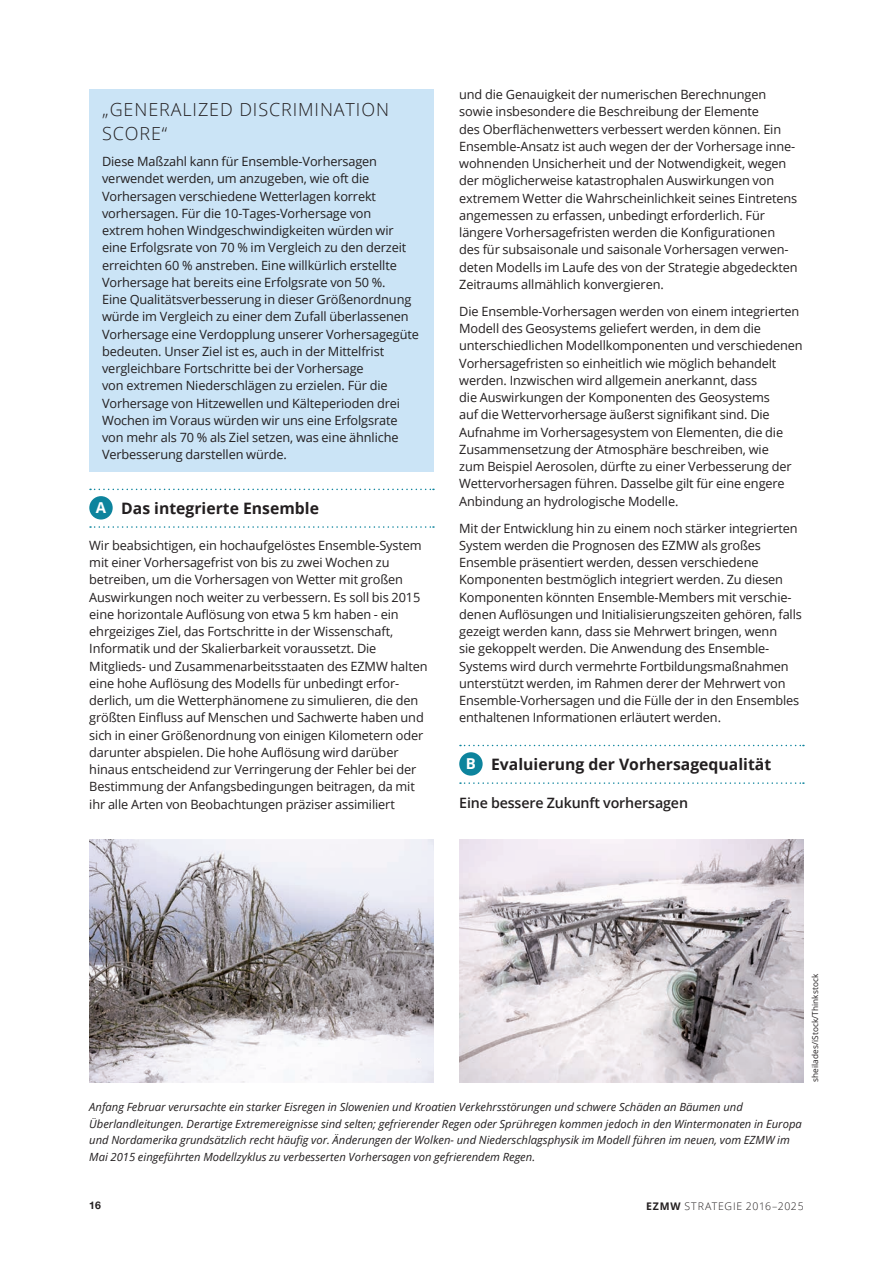
<style>
.page{position:relative;width:893px;height:1263px;background:#fff}
.page>*{position:absolute;margin:0;border:0;box-sizing:border-box;transform-origin:0 0}
.t1{font:300 18px/24px "Open Sans";letter-spacing:.05em;color:#231f20}
.t2{font:700 15.75px "Open Sans";color:#231f20}
.t3{font:600 14.25px "Open Sans";letter-spacing:-.01em;color:#231f20}
.t4{font:12.75px/17.2px "Open Sans";letter-spacing:-.01em;color:#231f20}
.t5{font:italic 11.25px/16.5px "Open Sans";color:#231f20}
.t6{font:300 10.5px "Open Sans";letter-spacing:.07em;color:#231f20}
.t7{font:700 10.5px "Helvetica Neue";color:#231f20}
.t8{font:8.25px "Open Sans";letter-spacing:.01em;color:#231f20}
.s1{font-size:15px;color:#fff}
.s2{font-weight:700}
</style>
<div class="page">
<svg style="left:90px;top:489px;width:344px;height:1px"></svg>
<svg style="left:90px;top:526px;width:344px;height:2px"></svg>
<div style="left:89px;top:496px;width:24px;height:23px;background:#0d849d;border-radius:50%"></div>
<svg style="left:460px;top:745px;width:344px;height:1px"></svg>
<svg style="left:460px;top:782px;width:344px;height:2px"></svg>
<div style="left:459px;top:752px;width:24px;height:24px;background:#0d849d;border-radius:50%"></div>
<div style="left:89px;top:89px;width:345px;height:383px;background:#cbe4f6"></div>
<img style="left:89px;top:840px;width:345px;height:242px">
<img style="left:459px;top:840px;width:345px;height:242px">
<h1 class="t1" style="left:102px;top:97px;width:288px">„GENERALIZED DISCRIMINATION<br>SCORE“</h1>
<p class="t4" style="left:102px;top:152px;width:318px">Diese Maßzahl kann für Ensemble-Vorhersagen verwendet werden, um anzugeben, wie oft die Vorhersagen verschiedene Wetterlagen korrekt vorhersagen. Für die 10-Tages-Vorhersage von<br>extrem hohen Windgeschwindigkeiten würden wir eine Erfolgsrate von 70 % im Vergleich zu den derzeit erreichten 60 % anstreben. Eine willkürlich erstellte Vorhersage hat bereits eine Erfolgsrate von 50 %.<br>Eine Qualitätsverbesserung in dieser Größenordnung würde im Vergleich zu einer dem Zufall überlassenen Vorhersage eine Verdopplung unserer Vorhersagegüte bedeuten. Unser Ziel ist es, auch in der Mittelfrist vergleichbare Fortschritte bei der Vorhersage<br>von extremen Niederschlägen zu erzielen. Für die Vorhersage von Hitzewellen und Kälteperioden drei Wochen im Voraus würden wir uns eine Erfolgsrate von mehr als 70 % als Ziel setzen, was eine ähnliche Verbesserung darstellen würde.</p>
<p class="t2" style="left:96px;top:497px;width:225px"><span class="s1">A</span> Das integrierte Ensemble</p>
<p class="t4" style="left:89px;top:536px;width:340px">Wir beabsichtigen, ein hochaufgelöstes Ensemble-System mit einer Vorhersagefrist von bis zu zwei Wochen zu betreiben, um die Vorhersagen von Wetter mit großen Auswirkungen noch weiter zu verbessern. Es soll bis 2015 eine horizontale Auflösung von etwa 5 km haben - ein ehrgeiziges Ziel, das Fortschritte in der Wissenschaft, Informatik und der Skalierbarkeit voraussetzt. Die Mitglieds- und Zusammenarbeitsstaaten des EZMW halten eine hohe Auflösung des Modells für unbedingt erfor&shy;derlich, um die Wetterphänomene zu simulieren, die den größten Einfluss auf Menschen und Sachwerte haben und sich in einer Größenordnung von einigen Kilometern oder darunter abspielen. Die hohe Auflösung wird darüber hinaus entscheidend zur Verringerung der Fehler bei der Bestimmung der Anfangsbedingungen beitragen, da mit ihr alle Arten von Beobachtungen präziser assimiliert</p>
<p class="t4" style="left:459px;top:85px;width:340px">und die Genauigkeit der numerischen Berechnungen sowie insbesondere die Beschreibung der Elemente<br>des Oberflächenwetters verbessert werden können. Ein Ensemble-Ansatz ist auch wegen der der Vorhersage inne&shy;wohnenden Unsicherheit und der Notwendigkeit, wegen der möglicherweise katastrophalen Auswirkungen von extremem Wetter die Wahrscheinlichkeit seines Eintretens angemessen zu erfassen, unbedingt erforderlich. Für längere Vorhersagefristen werden die Konfigurationen des für subsaisonale und saisonale Vorhersagen verwen&shy;deten Modells im Laufe des von der Strategie abgedeckten Zeitraums allmählich konvergieren.</p>
<p class="t4" style="left:459px;top:302px;width:345px">Die Ensemble-Vorhersagen werden von einem integrierten Modell des Geosystems geliefert werden, in dem die unterschiedlichen Modellkomponenten und verschiedenen Vorhersagefristen so einheitlich wie möglich behandelt werden. Inzwischen wird allgemein anerkannt, dass<br>die Auswirkungen der Komponenten des Geosystems<br>auf die Wettervorhersage äußerst signifikant sind. Die Aufnahme im Vorhersagesystem von Elementen, die die Zusammensetzung der Atmosphäre beschreiben, wie<br>zum Beispiel Aerosolen, dürfte zu einer Verbesserung der Wettervorhersagen führen. Dasselbe gilt für eine engere Anbindung an hydrologische Modelle.</p>
<p class="t4" style="left:459px;top:519px;width:344px">Mit der Entwicklung hin zu einem noch stärker integrierten System werden die Prognosen des EZMW als großes Ensemble präsentiert werden, dessen verschiedene Komponenten bestmöglich integriert werden. Zu diesen Komponenten könnten Ensemble-Members mit verschie&shy;denen Auflösungen und Initialisierungszeiten gehören, falls gezeigt werden kann, dass sie Mehrwert bringen, wenn<br>sie gekoppelt werden. Die Anwendung des Ensemble-Systems wird durch vermehrte Fortbildungsmaßnahmen unterstützt werden, im Rahmen derer der Mehrwert von Ensemble-Vorhersagen und die Fülle der in den Ensembles enthaltenen Informationen erläutert werden.</p>
<p class="t2" style="left:466px;top:753px;width:307px"><span class="s1">B</span> Evaluierung der Vorhersagequalität</p>
<p class="t3" style="left:459px;top:793px;width:230px">Eine bessere Zukunft vorhersagen</p>
<p class="t5" style="left:89px;top:1099px;width:714px">Anfang Februar verursachte ein starker Eisregen in Slowenien und Kroatien Verkehrsstörungen und schwere Schäden an Bäumen und Überlandleitungen. Derartige Extremereignisse sind selten; gefrierender Regen oder Sprühregen kommen jedoch in den Wintermonaten in Europa und Nordamerika grundsätzlich recht häufig vor. Änderungen der Wolken- und Niederschlagsphysik im Modell führen im neuen, vom EZMW im Mai 2015 eingeführten Modellzyklus zu verbesserten Vorhersagen von gefrierendem Regen.</p>
<p class="t8" style="left:809px;top:1082px;width:110px;rotate:-90deg">sheilades/iStock/Thinkstock</p>
<p class="t7" style="left:89px;top:1197px;width:13px">16</p>
<p class="t6" style="left:646px;top:1198px;width:159px"><span class="s2">EZMW</span> STRATEGIE 2016–2025</p>
</div>
